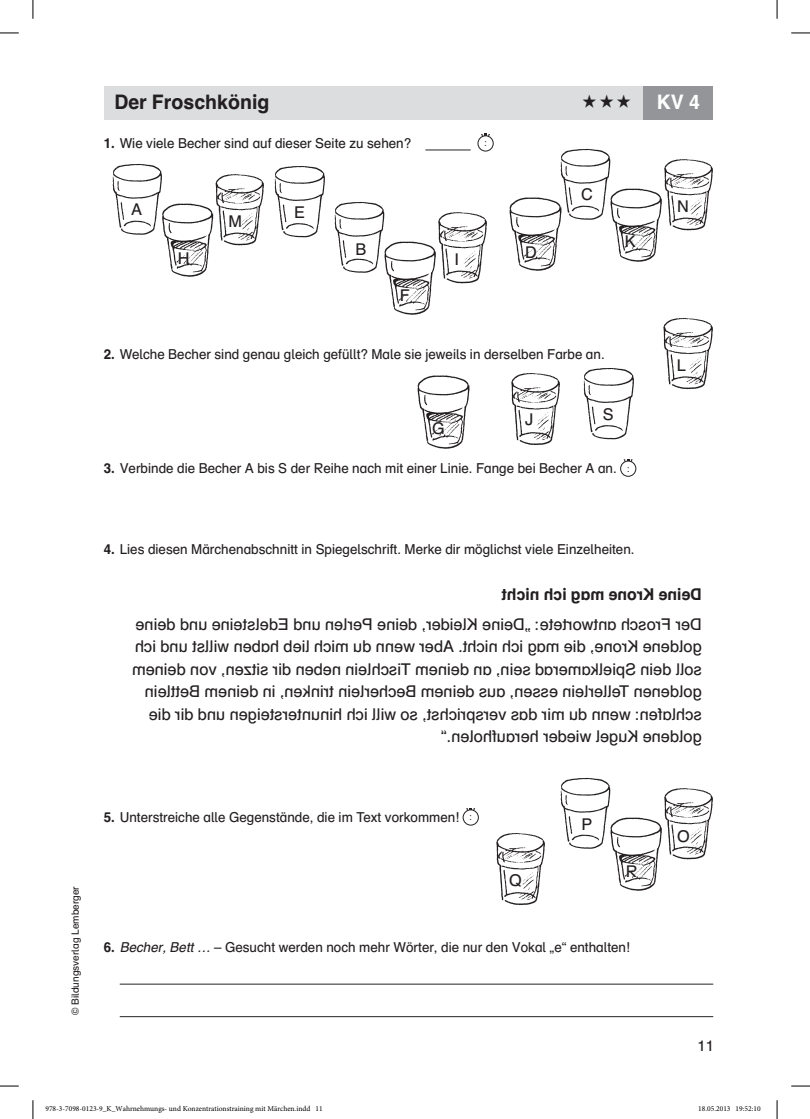
<style>
.page{position:relative;width:810px;height:1119px;background:#fff}
.page>*{position:absolute;margin:0;border:0;box-sizing:border-box;transform-origin:0 0}
.t1{font:700 20px "Auer Schulbuch";color:#231f20}
.t2{font:700 20px "Auer Schulbuch";color:#fff}
.t3{font:16.25px "Auer Schulbuch";color:#231f20}
.t4{font:15px "Auer Schulbuch";color:#231f20}
.t5{font:13.75px "Auer Schulbuch";color:#231f20}
.t6{font:10px "Auer Schulbuch";color:#231f20}
.t7{font:9.5px "Auer Schulbuch";color:#231f20}
.t8{font:7.5px "Minion Pro";color:#000}
.s1{font-weight:700}
.s2{font-size:9.5px}
.s3{font-style:italic}
</style>
<div class="page">
<div style="left:104px;top:86px;width:539px;height:34px;background:#dcdddf"></div>
<div style="left:643px;top:86px;width:70px;height:34px;background:#939598"></div>
<hr style="left:425px;top:150px;width:46px;height:1px;background:#262324">
<div style="left:478px;top:135px;width:16px;height:16px;border:1px solid #231f20;border-radius:50%"></div>
<div style="left:620px;top:460px;width:16px;height:16px;border:1px solid #231f20;border-radius:50%"></div>
<div style="left:463px;top:809px;width:16px;height:16px;border:1px solid #231f20;border-radius:50%"></div>
<hr style="left:120px;top:983px;width:593px;height:1px;background:#262324">
<hr style="left:120px;top:1016px;width:593px;height:1px;background:#262324">
<img style="left:112px;top:163px;width:152px;height:113px">
<img style="left:274px;top:166px;width:51px;height:72px">
<img style="left:334px;top:201px;width:153px;height:113px">
<img style="left:509px;top:197px;width:51px;height:73px">
<img style="left:560px;top:148px;width:153px;height:113px">
<img style="left:663px;top:318px;width:50px;height:72px">
<img style="left:583px;top:368px;width:51px;height:72px">
<img style="left:511px;top:373px;width:49px;height:73px">
<img style="left:417px;top:375px;width:53px;height:73px">
<img style="left:560px;top:777px;width:153px;height:113px">
<img style="left:496px;top:833px;width:49px;height:73px">
<svg style="left:0;top:32px;width:19px;height:2px"></svg>
<svg style="left:791px;top:32px;width:19px;height:2px"></svg>
<svg style="left:0;top:1085px;width:19px;height:1px"></svg>
<svg style="left:791px;top:1085px;width:19px;height:1px"></svg>
<svg style="left:32px;top:0;width:2px;height:19px"></svg>
<svg style="left:32px;top:1100px;width:2px;height:18px"></svg>
<svg style="left:776px;top:0;width:2px;height:19px"></svg>
<svg style="left:776px;top:1100px;width:2px;height:18px"></svg>
<h1 class="t1" style="left:114px;top:89px;width:157px">Der Froschkönig</h1>
<h1 class="t2" style="left:657px;top:89px;width:44px">KV 4</h1>
<p class="t5" style="left:104px;top:134px;width:309px"><span class="s1">1.</span> Wie viele Becher sind auf dieser Seite zu sehen?</p>
<p class="t7" style="left:484px;top:137px;width:4px">:</p>
<p class="t3" style="left:131px;top:199px;width:12px">A</p>
<p class="t3" style="left:178px;top:247px;width:13px">H</p>
<p class="t3" style="left:228px;top:211px;width:15px">M</p>
<p class="t3" style="left:294px;top:202px;width:12px">E</p>
<p class="t3" style="left:356px;top:239px;width:12px">B</p>
<p class="t3" style="left:400px;top:285px;width:11px">F</p>
<p class="t3" style="left:455px;top:249px;width:6px">I</p>
<p class="t3" style="left:525px;top:242px;width:13px">D</p>
<p class="t3" style="left:581px;top:184px;width:13px">C</p>
<p class="t3" style="left:625px;top:231px;width:12px">K</p>
<p class="t5" style="left:104px;top:345px;width:502px"><span class="s1">2.</span> Welche Becher sind genau gleich gefüllt? Male sie jeweils in derselben Farbe an.</p>
<p class="t3" style="left:432px;top:418px;width:14px">G</p>
<p class="t3" style="left:525px;top:409px;width:10px">J</p>
<p class="t3" style="left:603px;top:404px;width:12px">S</p>
<p class="t5" style="left:104px;top:459px;width:527px"><span class="s1">3.</span> Verbinde die Becher A bis S der Reihe nach mit einer Linie. Fange bei Becher A an. <span class="s2">:</span></p>
<p class="t5" style="left:104px;top:540px;width:532px"><span class="s1">4.</span> Lies diesen Märchenabschnitt in Spiegelschrift. Merke dir möglichst viele Einzelheiten.</p>
<p class="t3" style="left:677px;top:196px;width:13px">N</p>
<p class="t3" style="left:677px;top:354px;width:11px">L</p>
<p class="t6" style="left:69px;top:1014px;width:130px;rotate:-90deg">© Bildungsverlag Lemberger</p>
<p class="t5" style="left:104px;top:808px;width:370px"><span class="s1">5.</span> Unterstreiche alle Gegenstände, die im Text vorkommen! <span class="s2">:</span></p>
<p class="t3" style="left:509px;top:869px;width:14px">Q</p>
<p class="t3" style="left:581px;top:814px;width:12px">P</p>
<p class="t3" style="left:626px;top:860px;width:13px">R</p>
<p class="t5" style="left:104px;top:938px;width:528px"><span class="s1">6.</span> <span class="s3">Becher, Bett …</span> – Gesucht werden noch mehr Wörter, die nur den Vokal „e“ enthalten!</p>
<p class="t3" style="left:677px;top:825px;width:14px">O</p>
<p class="t4" style="left:697px;top:1036px;width:18px">11</p>
<p class="t8" style="left:45px;top:1103px;width:279px">978-3-7098-0123-9_K_Wahrnehmungs- und Konzentrationstraining mit Märchen.indd 11</p>
<p class="t8" style="left:698px;top:1103px;width:64px">18.05.2013 19:52:10</p>
</div>
